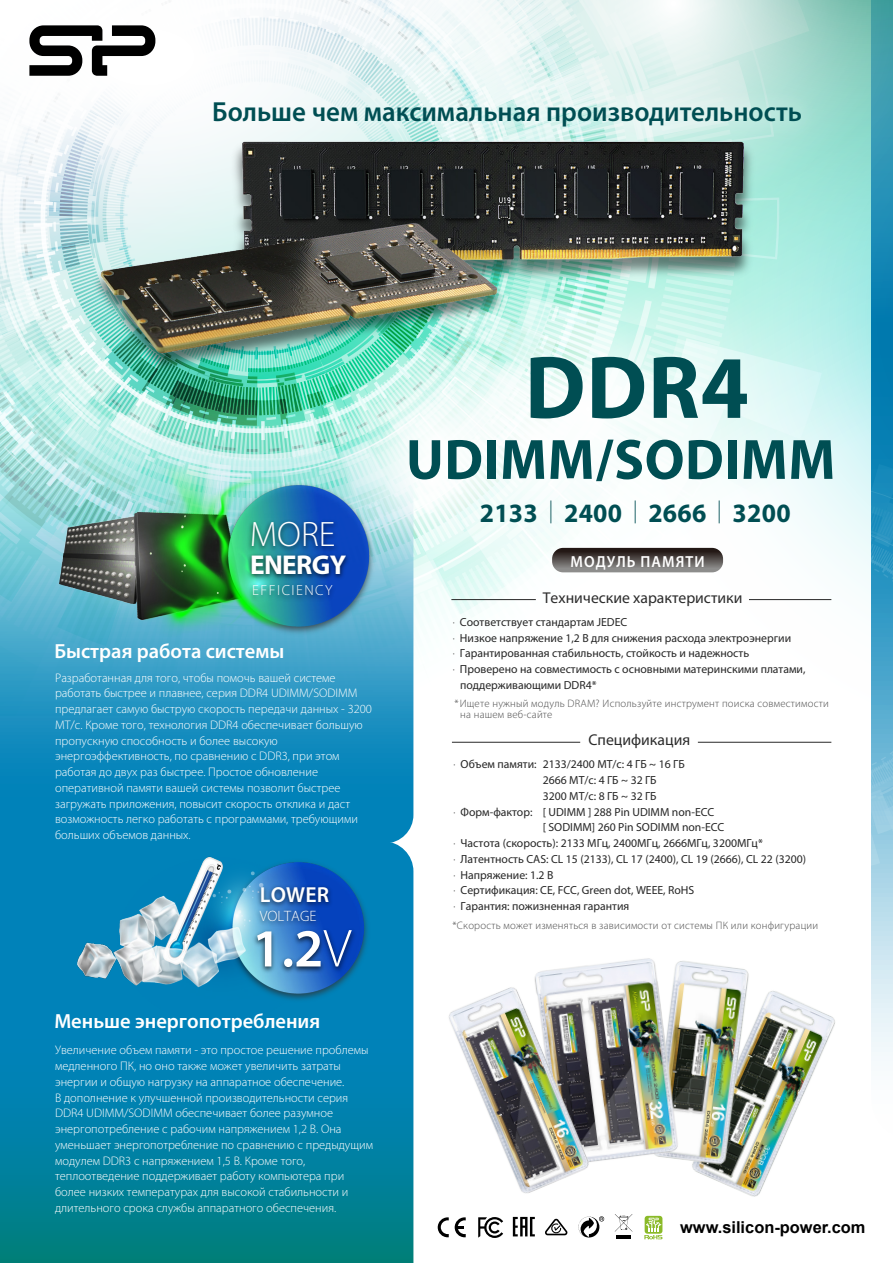
<style>
.page{position:relative;width:893px;height:1263px;background:#fff}
.page>*{position:absolute;margin:0;border:0;box-sizing:border-box;transform-origin:0 0}
.t1{font:700 89.85px "Myriad";color:#004e53}
.t2{font:700 57.3px "Myriad";letter-spacing:.01em;color:#004e53}
.t3{font:600 53.85px "Myriad Pro";color:#fff}
.t4{font:300 35.4px "Myriad Pro";color:#fff}
.t5{font:600 27.75px "Myriad Pro";color:#004e53}
.t6{font:700 27.3px "Myriad Pro";letter-spacing:-.025em;color:#fff}
.t7{font:700 26.55px "Myriad";letter-spacing:.01em;color:#004e53}
.t8{font:600 21.75px "Myriad Pro";letter-spacing:.01em;color:#fff}
.t9{font:600 20.55px "Myriad Pro";color:#fff}
.t10{font:700 16.35px "Arial";color:#000}
.t11{font:600 16.05px "Myriad Pro";letter-spacing:.07em;color:#fff;scale:.94 1}
.t12{font:15.75px "Myriad Pro";color:#2b2b2b}
.t13{font:300 15px "Myriad Pro";color:#fff}
.t14{font:300 14.7px "Myriad Pro";letter-spacing:.1em;color:#fff}
.t15{font:300 12.45px/15.8px "Myriad Pro";color:#fff}
.t16{font:11.7px "Myriad Pro";color:#262626}
.t17{font:300 10.8px/11.6px "Myriad Pro";letter-spacing:.02em;color:#4d4d4d}
.s1{font-weight:300}
.s2{font-family:"Adobe Ming Std";font-weight:300}
</style>
<div class="page">
<svg style="left:0;top:1136px;width:413px;height:127px;background:#007f91"></svg>
<svg style="left:439px;top:1233px;width:10px;height:4px"></svg>
<svg style="left:456px;top:1233px;width:10px;height:4px"></svg>
<svg style="left:644px;top:1238px;width:18px;height:1px"></svg>
<svg style="left:545px;top:1233px;width:22px;height:2px"></svg>
<svg style="left:478px;top:1233px;width:25px;height:5px"></svg>
<svg style="left:513px;top:1233px;width:22px;height:3px"></svg>
<svg style="left:580px;top:1233px;width:18px;height:4px"></svg>
<hr style="left:617px;top:1235px;width:14px;height:3px;background:#000">
<img style="left:0;top:0;width:893px;height:1136px">
<hr style="left:749px;top:599px;width:82px;height:1px;background:#282828">
<hr style="left:451px;top:599px;width:85px;height:1px;background:#282828">
<hr style="left:698px;top:742px;width:133px;height:1px;background:#282828">
<hr style="left:452px;top:742px;width:128px;height:1px;background:#282828">
<img style="left:644px;top:949px;width:249px;height:289px">
<img style="left:754px;top:940px;width:68px;height:244px">
<img style="left:461px;top:915px;width:293px;height:293px">
<img style="left:375px;top:947px;width:286px;height:286px">
<img style="left:24px;top:460px;width:353px;height:179px">
<img style="left:243px;top:512px;width:110px;height:97px">
<h3 class="t5" style="left:212px;top:94px;width:591px">Больше чем максимальная производительность</h3>
<h3 class="t4" style="left:250px;top:513px;width:87px">MORE</h3>
<h3 class="t6" style="left:250px;top:547px;width:97px">ENERGY</h3>
<p class="t14" style="left:252px;top:582px;width:82px">EFFICIENCY</p>
<h3 class="t9" style="left:54px;top:638px;width:232px">Быстрая работа системы</h3>
<p class="t15" style="left:55px;top:669px;width:318px">Разработанная для того, чтобы помочь вашей системе работать быстрее и плавнее, серия DDR4 UDIMM/SODIMM предлагает самую быструю скорость передачи данных - 3200<br>MT/с. Кроме того, технология DDR4 обеспечивает большую пропускную способность и более высокую энергоэффективность, по сравнению с DDR3, при этом работая до двух раз быстрее. Простое обновление оперативной памяти вашей системы позволит быстрее загружать приложения, повысит скорость отклика и даст возможность легко работать с программами, требующими больших объемов данных.</p>
<h3 class="t8" style="left:260px;top:880px;width:71px">LOWER</h3>
<p class="t13" style="left:260px;top:907px;width:58px">VOLTAGE</p>
<h3 class="t3" style="left:252px;top:914px;width:101px">1.2<span class="s1">V</span></h3>
<h3 class="t9" style="left:54px;top:1008px;width:267px">Меньше энергопотребления</h3>
<p class="t15" style="left:55px;top:1042px;width:319px">Увеличение объем памяти - это простое решение проблемы медленного ПК, но оно также может увеличить затраты энергии и общую нагрузку на аппаратное обеспечение.<br>В дополнение к улучшенной производительности серия DDR4 UDIMM/SODIMM обеспечивает более разумное энергопотребление с рабочим напряжением 1,2 В. Она уменьшает энергопотребление по сравнению с предыдущим модулем DDR3 с напряжением 1,5 В. Кроме того, теплоотведение поддерживает работу компьютера при более низких температурах для высокой стабильности и длительного срока службы аппаратного обеспечения.</p>
<h1 class="t1" style="left:525px;top:341px;width:226px">DDR4</h1>
<h2 class="t2" style="left:406px;top:430px;width:431px">UDIMM/SODIMM</h2>
<h3 class="t7" style="left:480px;top:499px;width:312px">2133<span class="s2">｜</span>2400<span class="s2">｜</span>2666<span class="s2">｜</span>3200</h3>
<p class="t11" style="left:571px;top:551px;width:144px">МОДУЛЬ ПАМЯТИ</p>
<p class="t12" style="left:543px;top:588px;width:201px">Технические характеристики</p>
<p class="t16" style="left:453px;top:615px;width:176px"><span class="s1">·</span> Соответствует стандартам JEDEC</p>
<p class="t16" style="left:453px;top:630px;width:340px"><span class="s1">·</span> Низкое напряжение 1,2 В для снижения расхода электроэнергии</p>
<p class="t16" style="left:453px;top:646px;width:298px"><span class="s1">·</span> Гарантированная стабильность, стойкость и надежность</p>
<p class="t16" style="left:453px;top:662px;width:354px"><span class="s1">·</span> Проверено на совместимость с основными материнскими платами,</p>
<p class="t16" style="left:460px;top:678px;width:138px">поддерживающими DDR4*</p>
<p class="t17" style="left:460px;top:697px;width:370px;text-indent:-6px">*Ищете нужный модуль DRAM? Используйте инструмент поиска совместимости на нашем веб-сайте</p>
<p class="t12" style="left:588px;top:730px;width:103px">Спецификация</p>
<p class="t16" style="left:453px;top:757px;width:233px"><span class="s1">·</span> Объем памяти: 2133/2400 MT/c: 4 ГБ ~ 16 ГБ</p>
<p class="t16" style="left:543px;top:773px;width:115px">2666 MT/c: 4 ГБ ~ 32 ГБ</p>
<p class="t16" style="left:543px;top:789px;width:115px">3200 MT/c: 8 ГБ ~ 32 ГБ</p>
<p class="t16" style="left:453px;top:804px;width:262px"><span class="s1">·</span> Форм-фактор: [ UDIMM ] 288 Pin UDIMM non-ECC</p>
<p class="t16" style="left:543px;top:820px;width:183px">[ SODIMM] 260 Pin SODIMM non-ECC</p>
<p class="t16" style="left:453px;top:836px;width:311px"><span class="s1">·</span> Частота (скорость): 2133 MГц, 2400MГц, 2666MГц, 3200MГц*</p>
<p class="t16" style="left:453px;top:852px;width:354px"><span class="s1">·</span> Латентность СAS: CL 15 (2133), CL 17 (2400), CL 19 (2666), CL 22 (3200)</p>
<p class="t16" style="left:453px;top:867px;width:101px"><span class="s1">·</span> Напряжение: 1.2 В</p>
<p class="t16" style="left:453px;top:883px;width:242px"><span class="s1">·</span> Сертификация: CE, FCC, Green dot, WEEE, RoHS</p>
<p class="t16" style="left:453px;top:899px;width:177px"><span class="s1">·</span> Гарантия: пожизненная гарантия</p>
<p class="t17" style="left:452px;top:919px;width:367px">*Скорость может изменяться в зависимости от системы ПК или конфигурации</p>
<h3 class="t10" style="left:680px;top:1215px;width:187px">www.silicon-power.com</h3>
</div>
